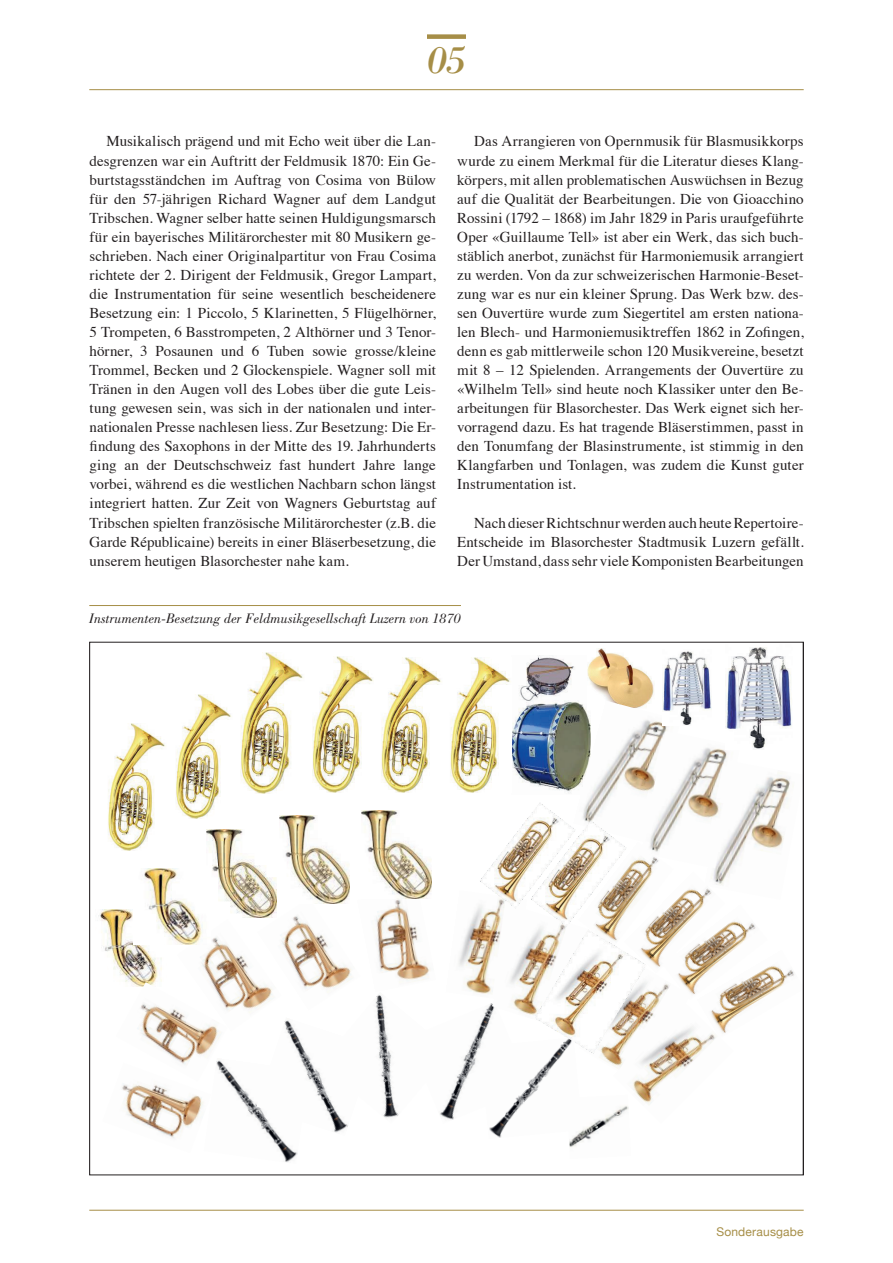
<style>
.page{position:relative;width:893px;height:1263px;background:#fff}
.page>*{position:absolute;margin:0;border:0;box-sizing:border-box;transform-origin:0 0}
.t1{font:italic 40.5px "Bodoni";color:#a68e47}
.t2{font:15px/19px "Times";letter-spacing:.005em;color:#231f20;text-align:justify}
.t3{font:italic 14.25px "Bodoni";color:#231f20}
.t4{font:12px "Helvetica Neue";letter-spacing:.015em;color:#a68e47}
</style>
<div class="page">
<hr style="left:89px;top:1210px;width:715px;height:1px;background:#a68e47">
<hr style="left:89px;top:89px;width:715px;height:1px;background:#a68e47">
<div style="left:427px;top:34px;width:39px;height:5px;background:#a68e47"></div>
<img style="left:98px;top:647px;width:696px;height:515px">
<hr style="left:89px;top:605px;width:372px;height:1px;background:#a68e47">
<h1 class="t1" style="left:427px;top:35px;width:40px">05</h1>
<p class="t2" style="left:90px;top:131px;width:348px;text-indent:17px">Musikalisch prägend und mit Echo weit über die Lan&shy;desgrenzen war ein Auftritt der Feldmusik 1870: Ein Ge&shy;burtstagsständchen im Auftrag von Cosima von Bülow für den 57-jährigen Richard Wagner auf dem Landgut Tribschen. Wagner selber hatte seinen Huldigungsmarsch für ein bayerisches Militärorchester mit 80 Musikern ge&shy;schrieben. Nach einer Originalpartitur von Frau Cosima richtete der 2. Dirigent der Feldmusik, Gregor Lampart, die Instrumentation für seine wesentlich bescheidenere Besetzung ein: 1 Piccolo, 5 Klarinetten, 5 Flügelhörner, 5 Trompeten, 6 Basstrompeten, 2 Althörner und 3 Tenor&shy;hörner, 3 Posaunen und 6 Tuben sowie grosse/kleine Trommel, Becken und 2 Glockenspiele. Wagner soll mit Tränen in den Augen voll des Lobes über die gute Leis&shy;tung gewesen sein, was sich in der nationalen und inter&shy;nationalen Presse nachlesen liess. Zur Besetzung: Die Er&shy;findung des Saxophons in der Mitte des 19. Jahrhunderts ging an der Deutschschweiz fast hundert Jahre lange vorbei, während es die westlichen Nachbarn schon längst integriert hatten. Zur Zeit von Wagners Geburtstag auf Tribschen spielten französische Militärorchester (z.B. die Garde Républicaine) bereits in einer Bläserbesetzung, die unserem heutigen Blasorchester nahe kam.</p>
<p class="t2" style="left:457px;top:131px;width:348px;text-indent:17px">Das Arrangieren von Opernmusik für Blasmusikkorps wurde zu einem Merkmal für die Literatur dieses Klang&shy;körpers, mit allen problematischen Auswüchsen in Bezug auf die Qualität der Bearbeitungen. Die von Gioacchino Rossini (1792 – 1868) im Jahr 1829 in Paris uraufgeführte Oper «Guillaume Tell» ist aber ein Werk, das sich buch&shy;stäblich anerbot, zunächst für Harmoniemusik arrangiert zu werden. Von da zur schweizerischen Harmonie-Beset&shy;zung war es nur ein kleiner Sprung. Das Werk bzw. des&shy;sen Ouvertüre wurde zum Siegertitel am ersten nationa&shy;len Blech- und Harmoniemusiktreffen 1862 in Zofingen, denn es gab mittlerweile schon 120 Musikvereine, besetzt mit 8 – 12 Spielenden. Arrangements der Ouvertüre zu «Wilhelm Tell» sind heute noch Klassiker unter den Be&shy;arbeitungen für Blasorchester. Das Werk eignet sich her&shy;vorragend dazu. Es hat tragende Bläserstimmen, passt in den Tonumfang der Blasinstrumente, ist stimmig in den Klangfarben und Tonlagen, was zudem die Kunst guter Instrumentation ist.</p>
<p class="t2" style="left:457px;top:512px;width:348px;text-indent:17px">Nach dieser Richtschnur werden auch heute Repertoire-Entscheide im Blasorchester Stadtmusik Luzern gefällt.<br>Der Umstand, dass sehr viele Komponisten Bearbeitungen</p>
<p class="t3" style="left:89px;top:610px;width:373px">Instrumenten-Besetzung der Feldmusikgesellschaft Luzern von 1870</p>
<p class="t4" style="left:716px;top:1223px;width:89px">Sonderausgabe</p>
</div>
